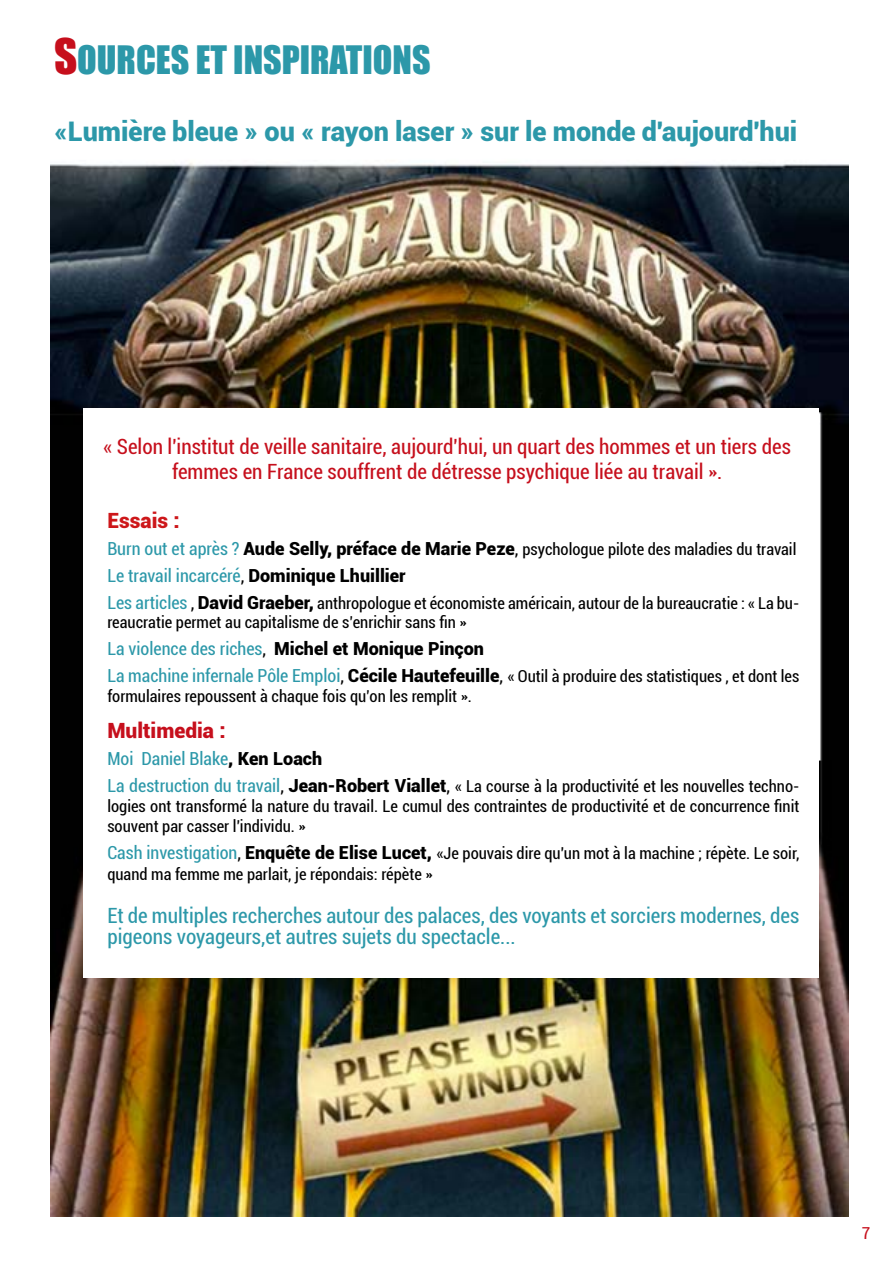
<style>
.page{position:relative;width:893px;height:1263px;background:#fff}
.page>*{position:absolute;margin:0;border:0;box-sizing:border-box;transform-origin:0 0}
.t1{font:36px "Impact";color:#2c98a9}
.t2{font:900 27px "Roboto";color:#2c98a9}
.t3{font:condensed 21px/25.2px "Roboto";color:#c60f1c;text-align:center}
.t4{font:condensed 21px/21px "Roboto";color:#2c98a9}
.t5{font:900 21px "Roboto";color:#c60f1c}
.t6{font:900 21px "Roboto";color:#cd171a}
.t7{font:condensed 18px "Roboto";color:#2c98a9}
.t8{font:900 18px "Roboto";color:#000}
.t9{font:condensed 16.5px/19.8px "Roboto";color:#000}
.t10{font:condensed 16.5px "Roboto";color:#c60f1c}
.s1{font-size:45px;color:#c60f1c}
.s2{font-size:18px;color:#2c98a9}
.s3{font-weight:900;font-stretch:normal;font-size:18px}
.s4{font-size:18px}
.s5{color:#000}
.s6{font-weight:900;font-stretch:normal;color:#000}
.s7{font-weight:400;font-stretch:condensed;color:#2c98a9}
.s8{font-weight:400;font-stretch:condensed}
</style>
<div class="page">
<img style="left:50px;top:162px;width:798px;height:1054px">
<div style="left:83px;top:408px;width:736px;height:570px;background:#fff"></div>
<h1 class="t1" style="left:54px;top:32px;width:378px"><span class="s1">S</span>OURCES ET INSPIRATIONS</h1>
<h2 class="t2" style="left:54px;top:113px;width:745px">«Lumière bleue » ou « rayon laser » sur le monde d'aujourd'hui</h2>
<p class="t3" style="left:103px;top:433px;width:689px">« Selon l'institut de veille sanitaire, aujourd'hui, un quart des hommes et un tiers des femmes en France souffrent de détresse psychique liée au travail ».</p>
<p class="t6" style="left:107px;top:505px;width:74px">Essais :</p>
<p class="t9" style="left:107px;top:538px;width:691px"><span class="s2">Burn out et après ?</span> <span class="s3">Aude Selly, préface de Marie Peze</span><span class="s4">,</span> psychologue pilote des maladies du travail</p>
<p class="t7" style="left:107px;top:563px;width:300px">Le travail incarcéré<span class="s5">,</span> <span class="s6">Dominique Lhuillier</span></p>
<p class="t9" style="left:107px;top:592px;width:693px"><span class="s2">Les articles</span> <span class="s4">,</span> <span class="s3">David Graeber,</span> anthropologue et économiste américain, autour de la bureaucratie : « La bu&shy;reaucratie permet au capitalisme de s’enrichir sans fin »</p>
<p class="t8" style="left:107px;top:636px;width:378px"><span class="s7">La violence des riches</span><span class="s8">,</span> Michel et Monique Pinçon</p>
<p class="t9" style="left:107px;top:666px;width:694px"><span class="s2">La machine infernale Pôle Emploi</span><span class="s4">,</span> <span class="s3">Cécile Hautefeuille</span><span class="s4">,</span> « Outil à produire des statistiques , et dont les formulaires repoussent à chaque fois qu’on les remplit ».</p>
<p class="t5" style="left:107px;top:716px;width:120px">Multimedia :</p>
<p class="t7" style="left:107px;top:746px;width:216px">Moi Daniel Blake<span class="s6">, Ken Loach</span></p>
<p class="t9" style="left:107px;top:776px;width:694px;text-align:justify"><span class="s2">La destruction du travail</span><span class="s4">,</span> <span class="s3">Jean-Robert Viallet</span><span class="s4">,</span> « La course à la productivité et les nouvelles techno&shy;logies ont transformé la nature du travail. Le cumul des contraintes de productivité et de concurrence finit souvent par casser l'individu. »</p>
<p class="t9" style="left:107px;top:842px;width:694px;line-height:21.6px"><span class="s2">Cash investigation</span><span class="s4">,</span> <span class="s3">Enquête de Elise Lucet,</span> «Je pouvais dire qu'un mot à la machine ; répète. Le soir, quand ma femme me parlait, je répondais: répète »</p>
<p class="t4" style="left:107px;top:904px;width:693px">Et de multiples recherches autour des palaces, des voyants et sorciers modernes, des pigeons voyageurs,et autres sujets du spectacle...</p>
<p class="t10" style="left:862px;top:1222px;width:10px">7</p>
</div>
